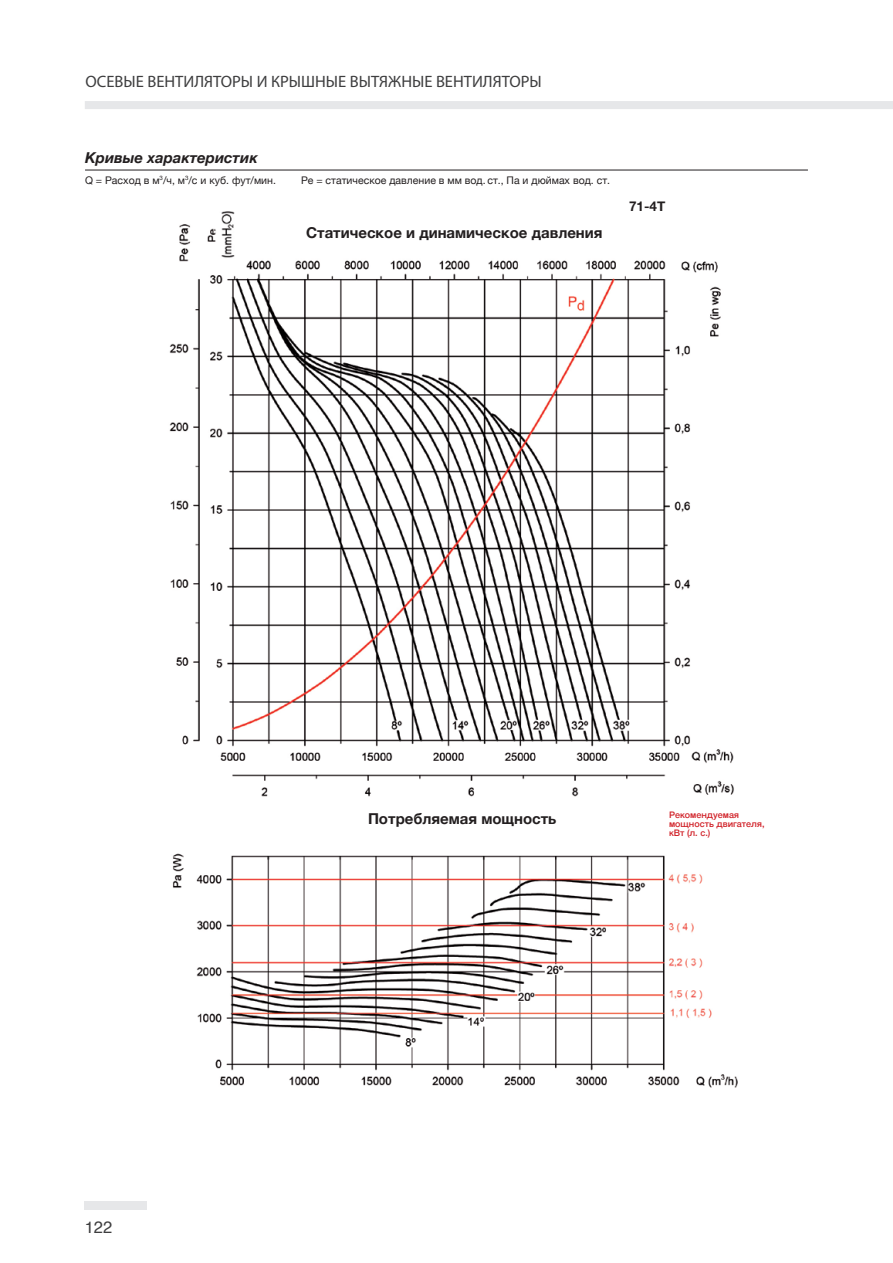
<style>
.page{position:relative;width:893px;height:1263px;background:#fff}
.page>*{position:absolute;margin:0;border:0;box-sizing:border-box;transform-origin:0 0}
.t1{font:16.5px "Myriad Pro";color:#3e3e3f}
.t2{font:16.5px "Helvetica";color:#3e3e3f}
.t3{font:700 15px "Helvetica Neue";color:#231f20}
.t4{font:italic 700 15px "Helvetica Neue";color:#231f20}
.t5{font:700 13.5px "Helvetica Neue";color:#231f20}
.t6{font:10.5px "Helvetica Neue";color:#231f20}
.t7{font:500 9px/9px "Helvetica Neue";color:#d1232a}
</style>
<div class="page">
<div style="left:85px;top:1202px;width:62px;height:8px;background:#e6e7e9"></div>
<div style="left:85px;top:101px;width:808px;height:8px;background:#e6e7e9"></div>
<hr style="left:85px;top:170px;width:723px;height:1px;background:#231f20">
<img style="left:169px;top:211px;width:569px;height:877px">
<div style="left:234px;top:809px;width:456px;height:37px;background:#fff"></div>
<div style="left:669px;top:809px;width:97px;height:37px;background:#fff"></div>
<div style="left:243px;top:224px;width:423px;height:30px;background:#fff"></div>
<div style="left:554px;top:198px;width:111px;height:17px;background:#fff"></div>
<h1 class="t1" style="left:86px;top:71px;width:458px">ОСЕВЫЕ ВЕНТИЛЯТОРЫ И КРЫШНЫЕ ВЫТЯЖНЫЕ ВЕНТИЛЯТОРЫ</h1>
<h2 class="t4" style="left:85px;top:146px;width:174px">Кривые характеристик</h2>
<p class="t6" style="left:85px;top:172px;width:192px">Q = Расход в м<sup>3</sup>/ч, м<sup>3</sup>/с и куб. фут/мин.</p>
<p class="t6" style="left:301px;top:172px;width:311px">Pe = статическое давление в мм вод. ст., Па и дюймах вод. ст.</p>
<h2 class="t3" style="left:306px;top:221px;width:298px">Статическое и динамическое давления</h2>
<p class="t5" style="left:629px;top:196px;width:38px">71‐4T</p>
<h1 class="t2" style="left:85px;top:1214px;width:29px">122</h1>
<h2 class="t3" style="left:368px;top:806px;width:190px">Потребляемая мощность</h2>
<p class="t7" style="left:669px;top:809px;width:97px">Рекомендуемая мощность двигателя, кВт (л. с.)</p>
</div>
